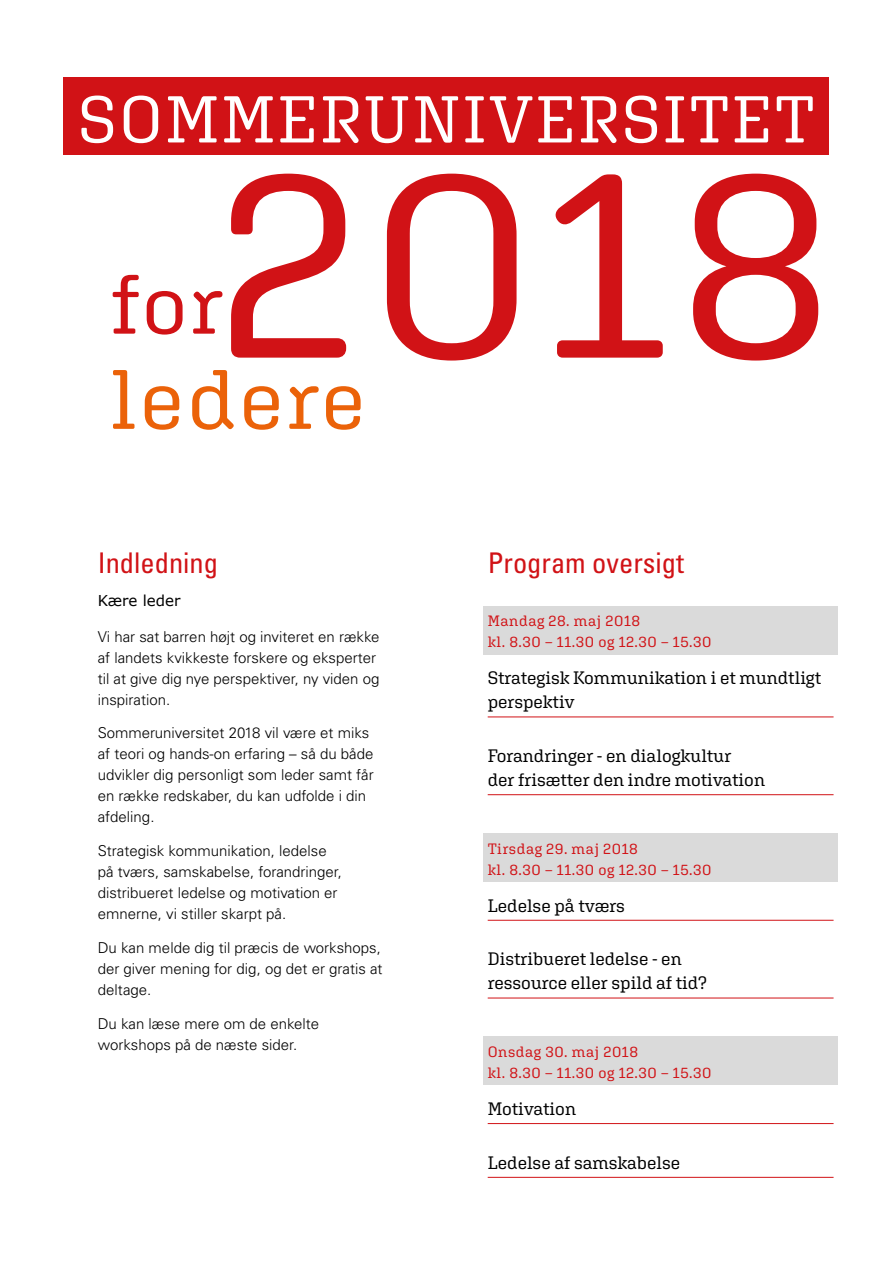
<style>
.page{position:relative;width:893px;height:1263px;background:#fff}
.page>*{position:absolute;margin:0;border:0;box-sizing:border-box;transform-origin:0 0}
.t1{font:266.25px "Aglet Slab";color:#d11216}
.t2{font:84px "Aglet Slab";letter-spacing:.035em;color:#eb6209}
.t3{font:84px "Aglet Slab";color:#d11216}
.t4{font:66px "Aglet Slab";letter-spacing:.04em;color:#fff}
.t5{font:condensed 28.5px "Univers LT Std";color:#d11216}
.t6{font:18px/24px "Aglet Slab";letter-spacing:-.005em;color:#000}
.t7{font:300 15px/21px "Univers LT Std";color:#000}
.t8{font:15px/21px "Aglet Slab";letter-spacing:.04em;color:#d11216}
.t9{font:15px "Verdana";color:#000}
</style>
<div class="page">
<div style="left:64px;top:77px;width:765px;height:78px;background:#d11216"></div>
<div style="left:483px;top:606px;width:355px;height:49px;background:#dadada"></div>
<hr style="left:488px;top:717px;width:345px;height:1px;background:#d11216">
<hr style="left:488px;top:794px;width:345px;height:1px;background:#d11216">
<div style="left:483px;top:833px;width:355px;height:49px;background:#dadada"></div>
<hr style="left:488px;top:920px;width:345px;height:1px;background:#d11216">
<hr style="left:488px;top:998px;width:345px;height:1px;background:#d11216">
<div style="left:483px;top:1036px;width:355px;height:49px;background:#dadada"></div>
<hr style="left:488px;top:1123px;width:345px;height:1px;background:#d11216">
<hr style="left:488px;top:1177px;width:345px;height:1px;background:#d11216">
<h3 class="t4" style="left:78px;top:80px;width:738px">SOMMERUNIVERSITET</h3>
<h1 class="t1" style="left:217px;top:107px;width:618px">2018</h1>
<h2 class="t3" style="left:110px;top:254px;width:114px">for</h2>
<h2 class="t2" style="left:110px;top:350px;width:256px">ledere</h2>
<h3 class="t5" style="left:98px;top:545px;width:122px">Indledning</h3>
<p class="t9" style="left:98px;top:590px;width:84px">Kære leder</p>
<p class="t7" style="left:98px;top:626px;width:283px">Vi har sat barren højt og inviteret en række af landets kvikkeste forskere og eksperter til at give dig nye perspektiver, ny viden og inspiration.</p>
<p class="t7" style="left:98px;top:723px;width:277px">Sommeruniversitet 2018 vil være et miks af teori og hands-on erfaring – så du både udvikler dig personligt som leder samt får en række redskaber, du kan udfolde i din afdeling.</p>
<p class="t7" style="left:98px;top:840px;width:246px">Strategisk kommunikation, ledelse på tværs, samskabelse, forandringer, distribueret ledelse og motivation er emnerne, vi stiller skarpt på.</p>
<p class="t7" style="left:98px;top:937px;width:286px;text-align:justify">Du kan melde dig til præcis de workshops, der giver mening for dig, og det er gratis at deltage.</p>
<p class="t7" style="left:98px;top:1013px;width:223px">Du kan læse mere om de enkelte workshops på de næste sider.</p>
<h3 class="t5" style="left:488px;top:545px;width:198px">Program oversigt</h3>
<p class="t8" style="left:488px;top:610px;width:225px">Mandag 28. maj 2018<br>kl. 8.30 – 11.30 og 12.30 – 15.30</p>
<p class="t6" style="left:488px;top:666px;width:335px">Strategisk Kommunikation i et mundtligt perspektiv</p>
<p class="t6" style="left:488px;top:743px;width:279px">Forandringer - en dialogkultur<br>der frisætter den indre motivation</p>
<p class="t8" style="left:488px;top:838px;width:225px">Tirsdag 29. maj 2018<br>kl. 8.30 – 11.30 og 12.30 – 15.30</p>
<p class="t6" style="left:488px;top:893px;width:139px">Ledelse på tværs</p>
<p class="t6" style="left:488px;top:947px;width:221px">Distribueret ledelse - en ressource eller spild af tid?</p>
<p class="t8" style="left:488px;top:1041px;width:225px">Onsdag 30. maj 2018<br>kl. 8.30 – 11.30 og 12.30 – 15.30</p>
<p class="t6" style="left:488px;top:1096px;width:90px">Motivation</p>
<p class="t6" style="left:488px;top:1150px;width:194px">Ledelse af samskabelse</p>
</div>
